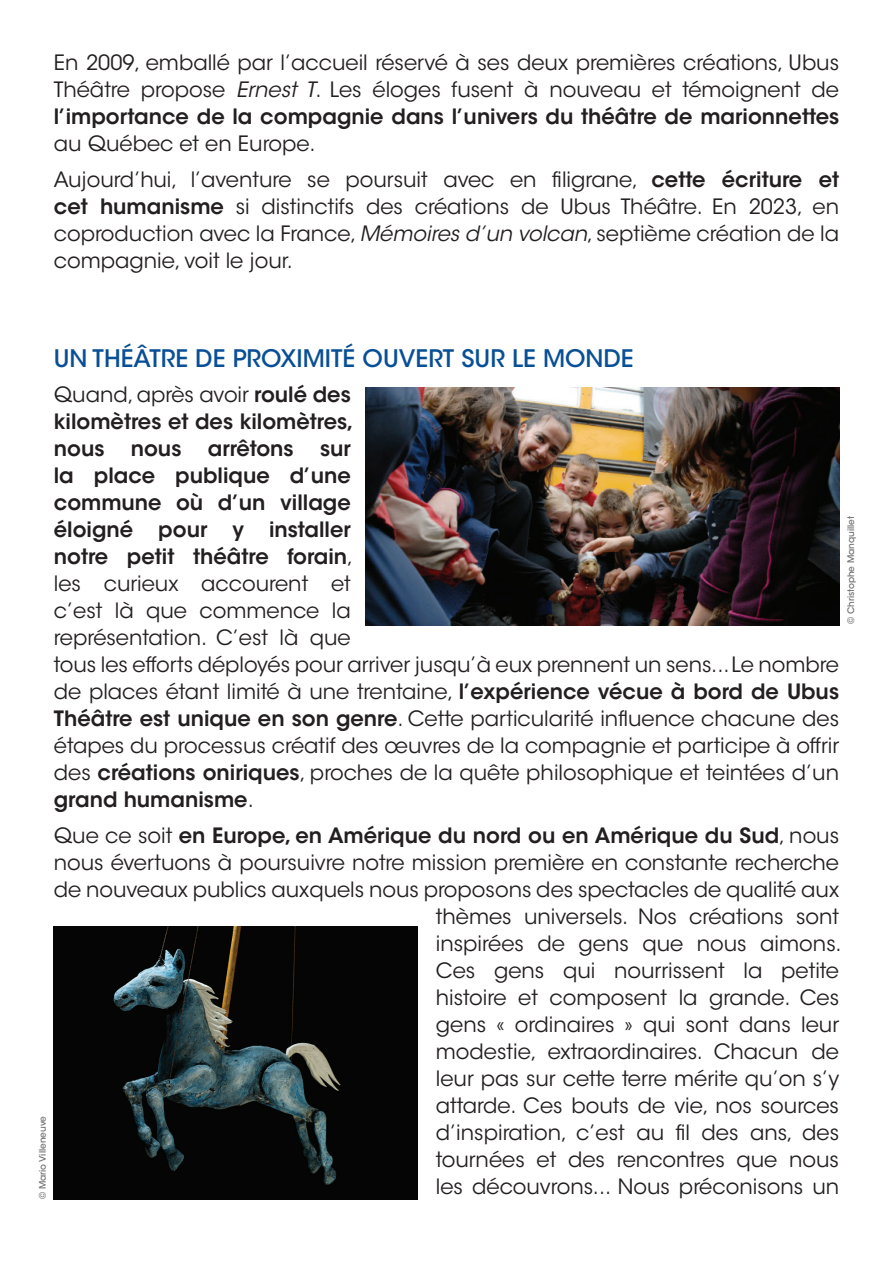
<style>
.page{position:relative;width:893px;height:1263px;background:#fff}
.page>*{position:absolute;margin:0;border:0;box-sizing:border-box;transform-origin:0 0}
.t1{font:500 24px "ITC Avant Garde Std";color:#094f95}
.t2{font:21px/27px "ITC Avant Garde Std";color:#231f20;text-align:justify}
.t3{font:600 21px/27px "ITC Avant Garde Std";color:#231f20}
.t4{font:500 9px "ITC Avant Garde Std";color:#6c6d70}
.s1{font-style:italic}
.s2{font-weight:600}
.s3{font-weight:400}
</style>
<div class="page">
<img style="left:366px;top:388px;width:473px;height:237px">
<img style="left:54px;top:926px;width:364px;height:273px">
<p class="t2" style="left:54px;top:49px;width:787px">En 2009, emballé par l’accueil réservé à ses deux premières créations, Ubus Théâtre propose <span class="s1">Ernest T</span>. Les éloges fusent à nouveau et témoignent de <span class="s2">l’importance de la compagnie dans l’univers du théâtre de marionnettes</span></p>
<p class="t2" style="left:54px;top:126px;width:787px;line-height:35.5px">au Québec et en Europe.<br>Aujourd’hui, l’aventure se poursuit avec en filigrane, <span class="s2">cette écriture et</span></p>
<p class="t2" style="left:54px;top:193px;width:787px"><span class="s2">cet humanisme</span> si distinctifs des créations de Ubus Théâtre. En 2023, en coproduction avec la France, <span class="s1">Mémoires d’un volcan</span>, septième création de la compagnie, voit le jour.</p>
<p class="t1" style="left:54px;top:343px;width:581px">UN THÉÂTRE DE PROXIMITÉ OUVERT SUR LE MONDE</p>
<p class="t3" style="left:54px;top:381px;width:301px"><span class="s3">Quand, après avoir</span> roulé des kilomètres et des kilomètres, nous</p>
<p class="t3" style="left:131px;top:435px;width:52px">nous</p>
<p class="t3" style="left:208px;top:435px;width:87px">arrêtons</p>
<p class="t2" style="left:54px;top:435px;width:787px;text-align:left;text-indent:266px"><span class="s2">sur<br>la place publique d’une<br>commune où d’un village<br>éloigné pour y installer<br>notre petit théâtre forain</span>,<br>les curieux accourent et<br>c’est là que commence la<br>représentation. C’est là que<br>tous les efforts déployés pour arriver jusqu’à eux prennent un sens... Le nombre de places étant limité à une trentaine, <span class="s2">l’expérience vécue à bord de Ubus Théâtre est unique en son genre</span>. Cette particularité influence chacune des étapes du processus créatif des œuvres de la compagnie et participe à offrir des <span class="s2">créations oniriques</span>, proches de la quête philosophique et teintées d’un <span class="s2">grand humanisme</span>.</p>
<p class="t2" style="left:54px;top:822px;width:789px;text-align:right">Que ce soit <span class="s2">en Europe, en Amérique du nord ou en Amérique du Sud</span>, nous nous évertuons à poursuivre notre mission première en constante recherche de nouveaux publics auxquels nous proposons des spectacles de qualité aux thèmes universels. Nos créations sont<br>inspirées de gens que nous aimons.<br>Ces gens qui nourrissent la petite<br>histoire et composent la grande. Ces<br>gens « ordinaires » qui sont dans leur<br>modestie, extraordinaires. Chacun de<br>leur pas sur cette terre mérite qu’on s’y<br>attarde. Ces bouts de vie, nos sources<br>d’inspiration, c’est au fil des ans, des<br>tournées et des rencontres que nous<br>les découvrons... Nous préconisons un</p>
<p class="t4" style="left:37px;top:1199px;width:85px;rotate:-90deg">© Mario Villeneuve</p>
<p class="t4" style="left:845px;top:624px;width:110px;rotate:-90deg">© Christophe Manquillet</p>
</div>
